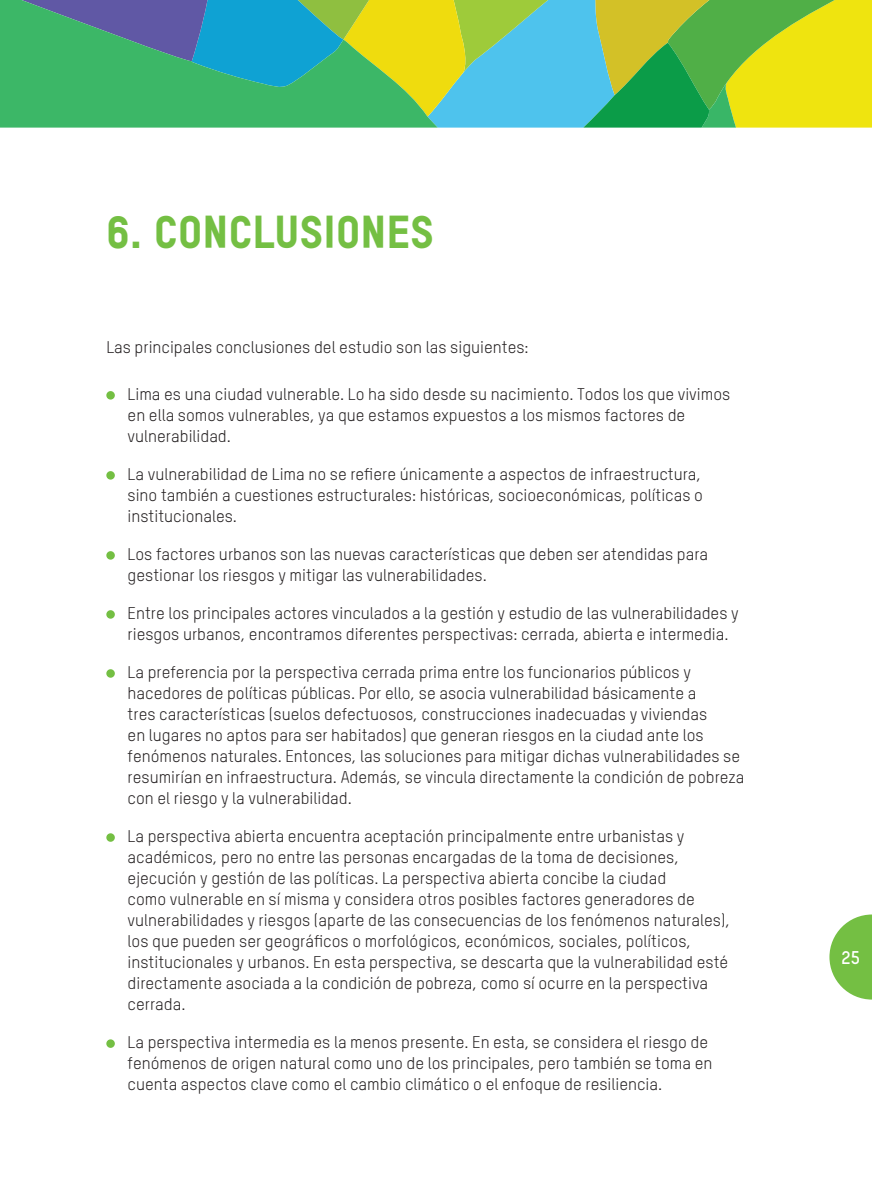
<style>
.page{position:relative;width:872px;height:1191px;background:#fff}
.page>*{position:absolute;margin:0;border:0;box-sizing:border-box;transform-origin:0 0}
.oxfam_titulo{font:45px "Oxfam TSTARPRO Headline";color:#74bf43}
.t1{font:700 18px "Oxfam TSTARPRO";color:#fff}
.oxfam_bullet_1{font:16.5px/21px "Oxfam TSTARPRO";color:#231f20}
.oxfam_cuerpo{font:16.5px "Oxfam TSTARPRO";color:#231f20}
</style>
<div class="page">
<svg style="left:829px;top:914px;width:43px;height:85px"></svg>
<svg style="left:438px;top:0;width:434px;height:128px;background:#8ac662"></svg>
<svg style="left:0;top:0;width:438px;height:128px;background:#51ae74"></svg>
<div style="left:106px;top:391px;width:9px;height:8px;background:#74bf43;border-radius:50%"></div>
<div style="left:106px;top:471px;width:9px;height:8px;background:#74bf43;border-radius:50%"></div>
<div style="left:106px;top:551px;width:9px;height:8px;background:#74bf43;border-radius:50%"></div>
<div style="left:106px;top:610px;width:9px;height:8px;background:#74bf43;border-radius:50%"></div>
<div style="left:106px;top:669px;width:9px;height:8px;background:#74bf43;border-radius:50%"></div>
<div style="left:106px;top:833px;width:9px;height:8px;background:#74bf43;border-radius:50%"></div>
<div style="left:106px;top:1039px;width:9px;height:8px;background:#74bf43;border-radius:50%"></div>
<p class="oxfam_titulo" style="left:106px;top:197px;width:329px">6. CONCLUSIONES</p>
<p class="oxfam_cuerpo" style="left:106px;top:335px;width:424px">Las principales conclusiones del estudio son las siguientes:</p>
<p class="oxfam_bullet_1" style="left:128px;top:382px;width:604px">Lima es una ciudad vulnerable. Lo ha sido desde su nacimiento. Todos los que vivimos en ella somos vulnerables, ya que estamos expuestos a los mismos factores de vulnerabilidad.</p>
<p class="oxfam_bullet_1" style="left:128px;top:462px;width:577px;text-align:justify">La vulnerabilidad de Lima no se refiere únicamente a aspectos de infraestructura, sino también a cuestiones estructurales: históricas, socioeconómicas, políticas o institucionales.</p>
<p class="oxfam_bullet_1" style="left:128px;top:542px;width:582px">Los factores urbanos son las nuevas características que deben ser atendidas para gestionar los riesgos y mitigar las vulnerabilidades.</p>
<p class="oxfam_bullet_1" style="left:128px;top:601px;width:612px">Entre los principales actores vinculados a la gestión y estudio de las vulnerabilidades y riesgos urbanos, encontramos diferentes perspectivas: cerrada, abierta e intermedia.</p>
<p class="oxfam_bullet_1" style="left:128px;top:660px;width:618px">La preferencia por la perspectiva cerrada prima entre los funcionarios públicos y hacedores de políticas públicas. Por ello, se asocia vulnerabilidad básicamente a<br>tres características (suelos defectuosos, construcciones inadecuadas y viviendas<br>en lugares no aptos para ser habitados) que generan riesgos en la ciudad ante los fenómenos naturales. Entonces, las soluciones para mitigar dichas vulnerabilidades se resumirían en infraestructura. Además, se vincula directamente la condición de pobreza con el riesgo y la vulnerabilidad.</p>
<p class="oxfam_bullet_1" style="left:128px;top:824px;width:604px">La perspectiva abierta encuentra aceptación principalmente entre urbanistas y académicos, pero no entre las personas encargadas de la toma de decisiones, ejecución y gestión de las políticas. La perspectiva abierta concibe la ciudad<br>como vulnerable en sí misma y considera otros posibles factores generadores de vulnerabilidades y riesgos (aparte de las consecuencias de los fenómenos naturales), los que pueden ser geográficos o morfológicos, económicos, sociales, políticos, institucionales y urbanos. En esta perspectiva, se descarta que la vulnerabilidad esté directamente asociada a la condición de pobreza, como sí ocurre en la perspectiva cerrada.</p>
<p class="oxfam_bullet_1" style="left:128px;top:1030px;width:586px">La perspectiva intermedia es la menos presente. En esta, se considera el riesgo de fenómenos de origen natural como uno de los principales, pero también se toma en cuenta aspectos clave como el cambio climático o el enfoque de resiliencia.</p>
<p class="t1" style="left:841px;top:944px;width:20px">25</p>
</div>
